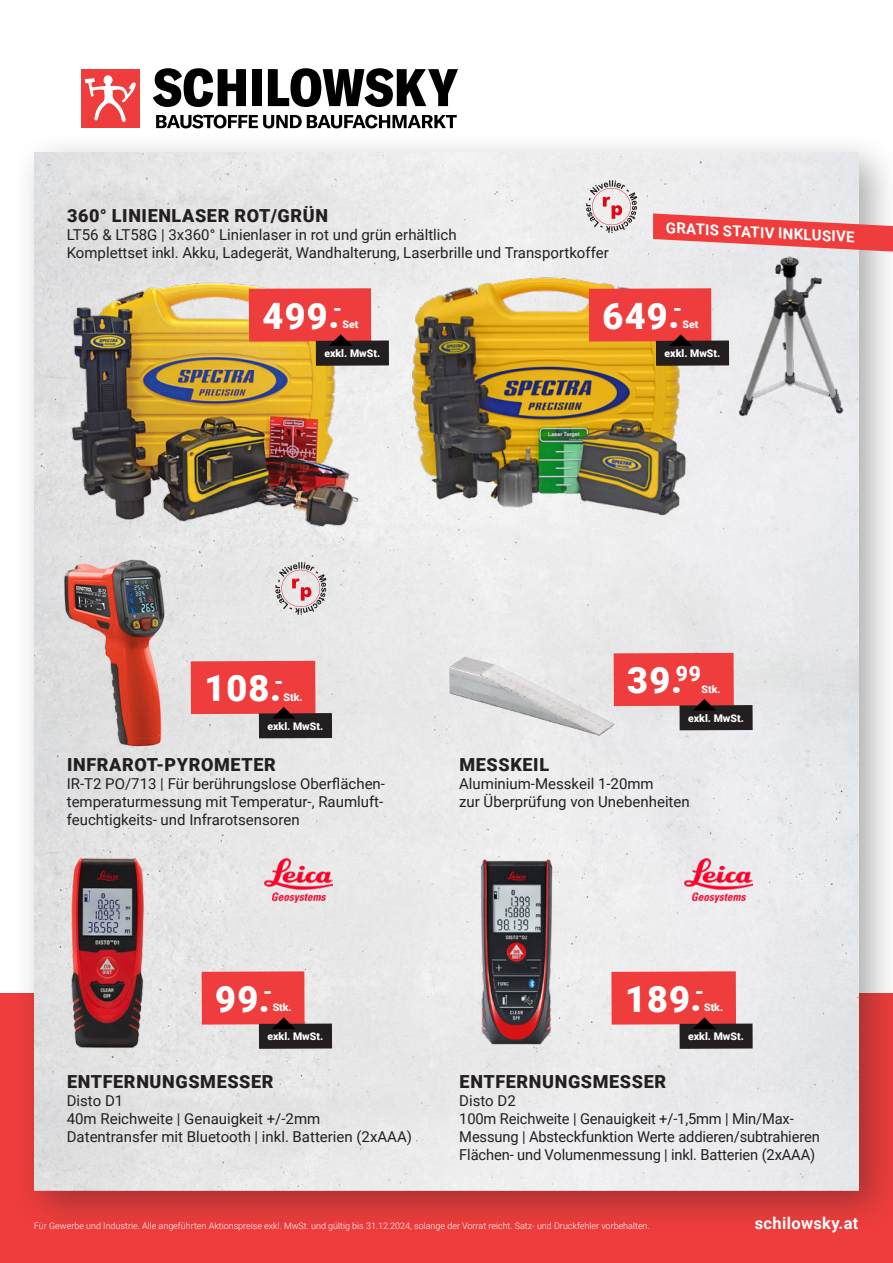
<style>
.page{position:relative;width:893px;height:1263px;background:#fff}
.page>*{position:absolute;margin:0;border:0;box-sizing:border-box;transform-origin:0 0}
.t1{font:900 36.3px "Roboto";letter-spacing:.03em;color:#fff}
.t2{font:900 18px "Roboto";letter-spacing:.035em;color:#231f20}
.t3{font:700 16.5px "Roboto";letter-spacing:.02em;color:#fff}
.t4{font:15px/18px "Roboto";color:#231f20}
.t5{font:700 15px "Roboto";color:#fff}
.t6{font:900 10.5px "Roboto";letter-spacing:-.005em;color:#fff}
.t7{font:300 9px "Roboto";color:#fff}
</style>
<div class="page">
<div style="left:0;top:993px;width:893px;height:270px;background:#ee3d3c"></div>
<div style="left:13px;top:132px;width:880px;height:1103px;background:#231f20;opacity:.38"></div>
<img style="left:34px;top:152px;width:825px;height:1038px">
<svg style="left:153px;top:68px;width:93px;height:39px"></svg>
<div style="left:252px;top:69px;width:10px;height:37px;background:#000001"></div>
<svg style="left:268px;top:68px;width:190px;height:39px"></svg>
<svg style="left:156px;top:115px;width:301px;height:13px"></svg>
<div style="left:81px;top:69px;width:59px;height:59px;background:#ee3d3c"></div>
<svg style="left:85px;top:75px;width:51px;height:47px"></svg>
<img style="left:400px;top:270px;width:297px;height:252px">
<div style="left:202px;top:971px;width:103px;height:53px;background:#ee3d3c"></div>
<div style="left:259px;top:1023px;width:73px;height:26px;background:#231f20"></div>
<svg style="left:272px;top:1017px;width:24px;height:12px"></svg>
<div style="left:679px;top:1023px;width:74px;height:26px;background:#231f20"></div>
<svg style="left:619px;top:971px;width:117px;height:58px"></svg>
<img style="left:54px;top:549px;width:127px;height:207px">
<div style="left:259px;top:713px;width:73px;height:25px;background:#231f20"></div>
<svg style="left:191px;top:661px;width:124px;height:58px;background:#e24342"></svg>
<div style="left:656px;top:340px;width:73px;height:26px;background:#231f20"></div>
<svg style="left:589px;top:288px;width:122px;height:58px;background:#e34139"></svg>
<img style="left:67px;top:280px;width:296px;height:252px">
<div style="left:316px;top:340px;width:73px;height:26px;background:#231f20"></div>
<svg style="left:249px;top:288px;width:122px;height:58px;background:#e3423b"></svg>
<svg style="left:653px;top:213px;width:240px;height:39px;background:#eb7171"></svg>
<img style="left:13px;top:853px;width:217px;height:221px">
<img style="left:414px;top:858px;width:205px;height:191px">
<img style="left:729px;top:248px;width:127px;height:176px">
<img style="left:446px;top:655px;width:171px;height:83px">
<div style="left:679px;top:705px;width:74px;height:25px;background:#231f20"></div>
<svg style="left:614px;top:653px;width:120px;height:58px;background:#e24342"></svg>
<img style="left:685px;top:858px;width:68px;height:44px">
<img style="left:264px;top:858px;width:68px;height:44px">
<svg style="left:586px;top:180px;width:51px;height:53px;background:#d4c4c5"></svg>
<svg style="left:275px;top:562px;width:52px;height:53px;background:#d0c1c1"></svg>
<p class="t2" style="left:67px;top:208px;width:262px">360° LINIENLASER ROT/GRÜN</p>
<p class="t4" style="left:67px;top:225px;width:543px">LT56 &amp; LT58G | 3x360° Linienlaser in rot und grün erhältlich<br>Komplettset inkl. Akku, Ladegerät, Wandhalterung, Laserbrille und Transportkoffer</p>
<p class="t5" style="left:666px;top:221px;width:191px;rotate:3deg">GRATIS STATIV INKLUSIVE</p>
<h1 class="t1" style="left:262px;top:301px;width:82px">499.<sup>-</sup></h1>
<p class="t6" style="left:342px;top:320px;width:17px">Set</p>
<p class="t6" style="left:324px;top:349px;width:57px">exkl. MwSt.</p>
<h1 class="t1" style="left:602px;top:301px;width:82px">649.<sup>-</sup></h1>
<p class="t6" style="left:682px;top:320px;width:17px">Set</p>
<p class="t6" style="left:664px;top:349px;width:57px">exkl. MwSt.</p>
<h1 class="t1" style="left:204px;top:673px;width:81px">108.<sup>-</sup></h1>
<p class="t6" style="left:284px;top:693px;width:21px">Stk.</p>
<p class="t6" style="left:267px;top:722px;width:57px">exkl. MwSt.</p>
<p class="t2" style="left:67px;top:757px;width:210px">INFRAROT-PYROMETER</p>
<p class="t4" style="left:67px;top:774px;width:320px;text-align:justify">IR-T2 PO/713 | Für berührungslose Oberflächen&shy;temperaturmessung mit Temperatur-, Raumluft&shy;feuchtigkeits- und Infrarotsensoren</p>
<h1 class="t1" style="left:627px;top:666px;width:75px">39.<sup>99</sup></h1>
<p class="t6" style="left:701px;top:685px;width:21px">Stk.</p>
<p class="t6" style="left:688px;top:714px;width:57px">exkl. MwSt.</p>
<p class="t2" style="left:459px;top:757px;width:91px">MESSKEIL</p>
<p class="t4" style="left:459px;top:774px;width:232px">Aluminium-Messkeil 1-20mm<br>zur Überprüfung von Unebenheiten</p>
<h1 class="t1" style="left:215px;top:984px;width:59px">99.<sup>-</sup></h1>
<p class="t6" style="left:273px;top:1003px;width:21px">Stk.</p>
<p class="t6" style="left:267px;top:1032px;width:57px">exkl. MwSt.</p>
<h1 class="t1" style="left:625px;top:984px;width:81px">189.<sup>-</sup></h1>
<p class="t6" style="left:704px;top:1003px;width:21px">Stk.</p>
<p class="t6" style="left:688px;top:1032px;width:57px">exkl. MwSt.</p>
<p class="t2" style="left:67px;top:1074px;width:208px">ENTFERNUNGSMESSER</p>
<p class="t4" style="left:67px;top:1093px;width:347px">Disto D1<br>40m Reichweite | Genauigkeit +/-2mm<br>Datentransfer mit Bluetooth | inkl. Batterien (2xAAA)</p>
<p class="t2" style="left:460px;top:1074px;width:208px">ENTFERNUNGSMESSER</p>
<p class="t4" style="left:459px;top:1093px;width:362px">Disto D2<br>100m Reichweite | Genauigkeit +/-1,5mm | Min/Max-Messung | Absteckfunktion Werte addieren/subtrahieren Flächen- und Volumenmessung | inkl. Batterien (2xAAA)</p>
<p class="t7" style="left:34px;top:1219px;width:617px">Für Gewerbe und Industrie. Alle angeführten Aktionspreise exkl. MwSt. und gültig bis 31.12.2024, solange der Vorrat reicht. Satz- und Druckfehler vorbehalten.</p>
<p class="t3" style="left:755px;top:1216px;width:105px">schilowsky.at</p>
</div>
